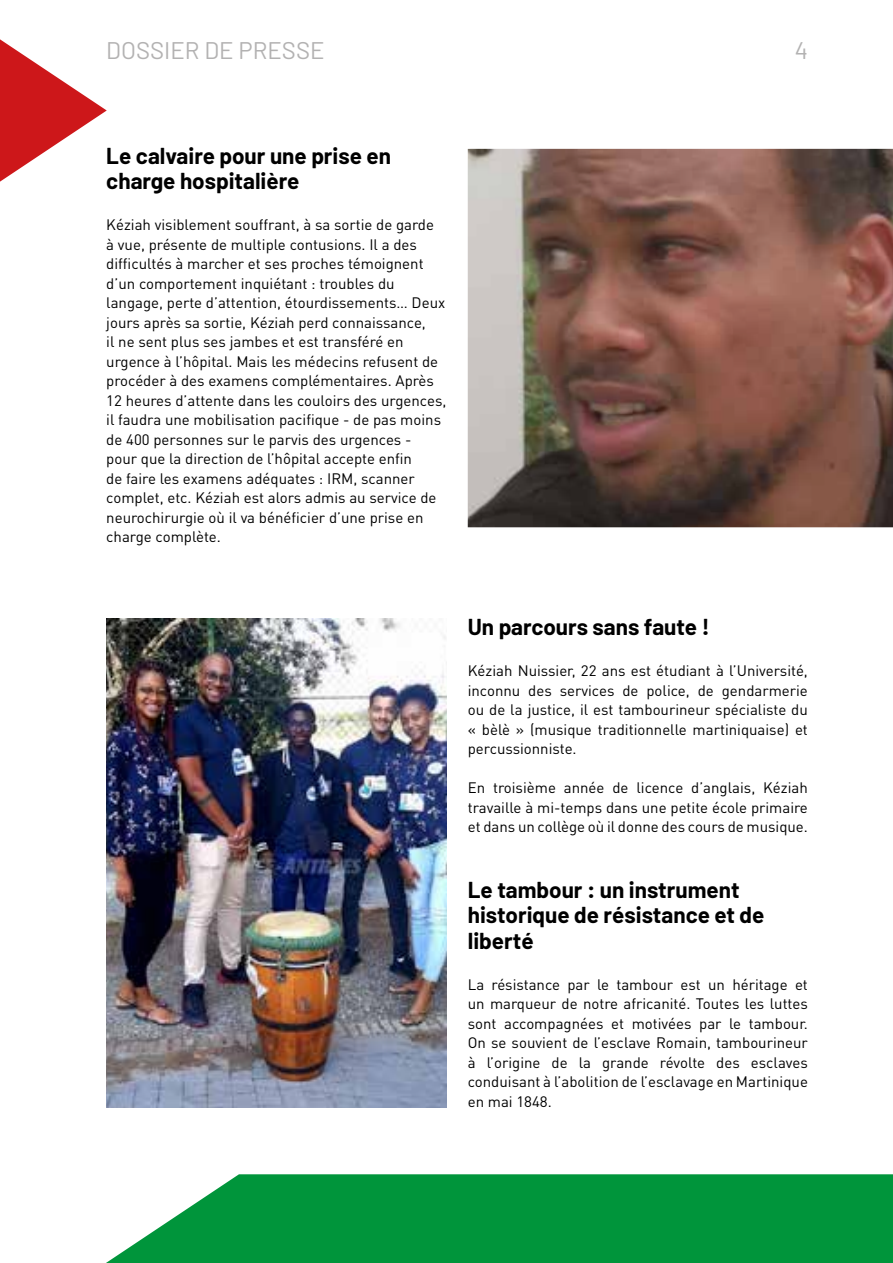
<style>
.page{position:relative;width:893px;height:1263px;background:#fff}
.page>*{position:absolute;margin:0;border:0;box-sizing:border-box;transform-origin:0 0}
.t1{font:24px "Barlow";color:#b3b2b2}
.t2{font:700 22.5px/25.5px "Barlow";color:#000}
.t3{font:15px/19.5px "DIN Pro";color:#000;text-align:justify}
</style>
<div class="page">
<img style="left:468px;top:149px;width:425px;height:378px">
<img style="left:106px;top:618px;width:340px;height:489px">
<svg style="left:0;top:39px;width:107px;height:143px"></svg>
<svg style="left:106px;top:1174px;width:787px;height:89px;fill:#00953b"></svg>
<h1 class="t1" style="left:106px;top:36px;width:220px">DOSSIER DE PRESSE</h1>
<h1 class="t1" style="left:795px;top:36px;width:15px">4</h1>
<h2 class="t2" style="left:106px;top:143px;width:286px">Le calvaire pour une prise en charge hospitalière</h2>
<p class="t3" style="left:106px;top:214px;width:342px;text-align:left">Kéziah visiblement souffrant, à sa sortie de garde<br>à vue, présente de multiple contusions. Il a des difficultés à marcher et ses proches témoignent d’un comportement inquiétant : troubles du langage, perte d’attention, étourdissements… Deux jours après sa sortie, Kéziah perd connaissance,<br>il ne sent plus ses jambes et est transféré en urgence à l’hôpital. Mais les médecins refusent de procéder à des examens complémentaires. Après 12 heures d’attente dans les couloirs des urgences, il faudra une mobilisation pacifique - de pas moins de 400 personnes sur le parvis des urgences -<br>pour que la direction de l’hôpital accepte enfin<br>de faire les examens adéquates : IRM, scanner complet, etc. Kéziah est alors admis au service de neurochirurgie où il va bénéficier d’une prise en charge complète.</p>
<h2 class="t2" style="left:468px;top:614px;width:243px">Un parcours sans faute !</h2>
<p class="t3" style="left:468px;top:660px;width:342px">Kéziah Nuissier, 22 ans est étudiant à l’Université, inconnu des services de police, de gendarmerie ou de la justice, il est tambourineur spécialiste du « bèlè » (musique traditionnelle martiniquaise) et percussionniste.</p>
<p class="t3" style="left:468px;top:777px;width:342px">En troisième année de licence d’anglais, Kéziah travaille à mi-temps dans une petite école primaire et dans un collège où il donne des cours de musique.</p>
<h2 class="t2" style="left:468px;top:877px;width:298px">Le tambour : un instrument historique de résistance et de liberté</h2>
<p class="t3" style="left:468px;top:974px;width:342px">La résistance par le tambour est un héritage et un marqueur de notre africanité. Toutes les luttes sont accompagnées et motivées par le tambour.<br>On se souvient de l’esclave Romain, tambourineur à l’origine de la grande révolte des esclaves conduisant à l’abolition de l’esclavage en Martinique en mai 1848.</p>
</div>
